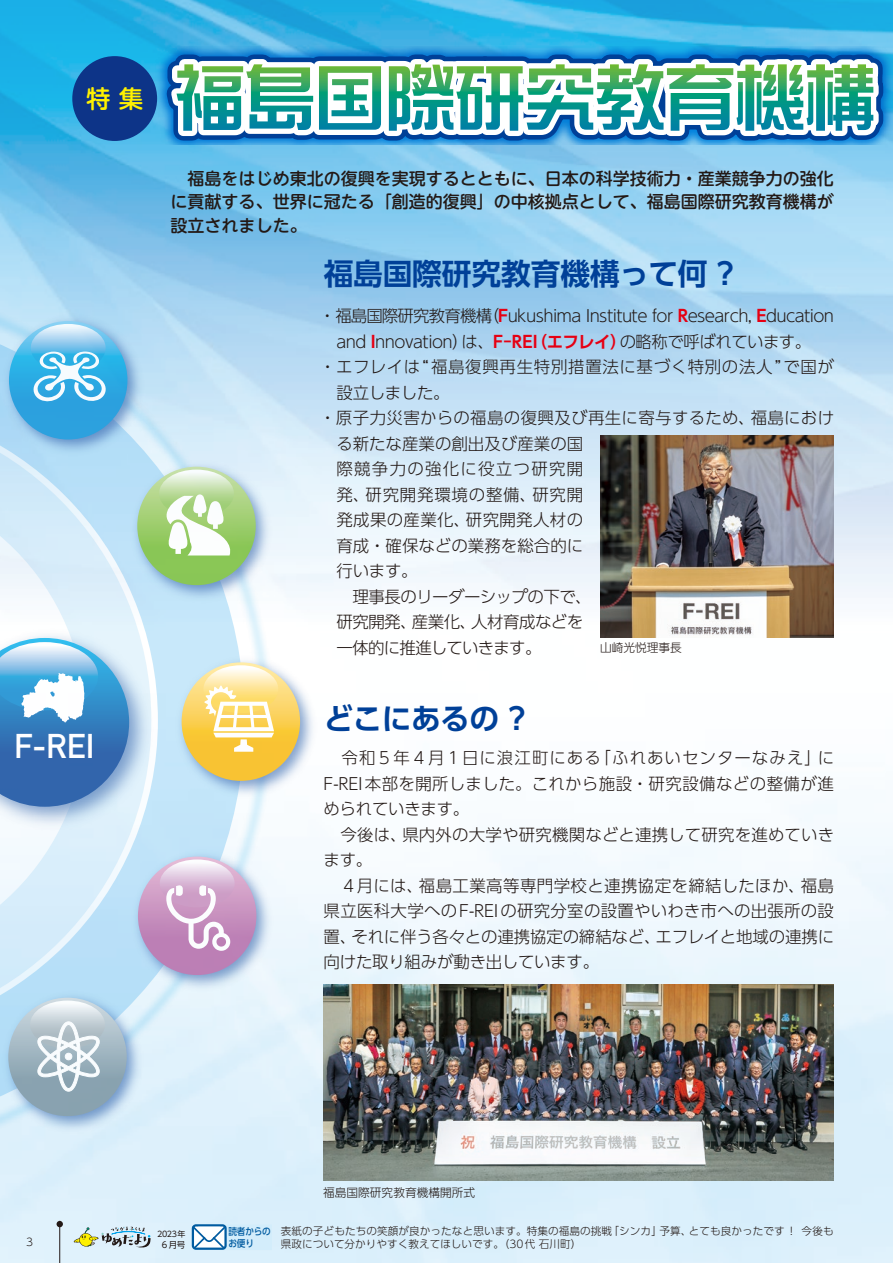
<style>
.page{position:relative;width:893px;height:1263px;background:#fff}
.page>*{position:absolute;margin:0;border:0;box-sizing:border-box;transform-origin:0 0}
.t1{font:700 33.9px "DIN Alternate";color:#fff}
.t2{font:700 29.7px "UD Shin Go Pr 6 De";letter-spacing:-.01em;color:#004098}
.t3{font:500 24.6px "UD Shin M Go Pr 6";color:#fff100}
.t4{font:500 16.95px/23.4px "UD Shin M Go Pr 6";color:#231916;text-align:justify}
.t5{font:300 16.5px/25.5px "UD Shin Go Pr 6";letter-spacing:.01em;color:#231916}
.t6{font:300 16.5px "UD Shin Go Pr 6";letter-spacing:-.035em;color:#231916}
.t7{font:300 16.5px "UD Shin Go Pr 6";letter-spacing:.04em;color:#231916}
.t8{font:300 16.5px/25.5px "UD Shin Go Pr 6";letter-spacing:-.02em;color:#231916}
.t9{font:300 16.5px "UD Shin Go Pr 6";letter-spacing:-.03em;color:#231916}
.t10{font:300 16.5px "UD Shin Go Pr 6";letter-spacing:-.01em;color:#231916}
.t11{font:300 16.5px/25.5px "UD Shin Go Pr 6";letter-spacing:-.045em;color:#231916}
.t12{font:300 16.5px "UD Shin Go Pr 6";letter-spacing:.055em;color:#231916}
.t13{font:300 16.5px "UD Shin Go Pr 6";letter-spacing:.075em;color:#231916}
.t14{font:300 16.5px "UD Shin Go Pr 6";letter-spacing:.06em;color:#231916}
.t15{font:300 16.5px "UD Shin Go Pr 6";letter-spacing:-.055em;color:#231916}
.t16{font:300 16.5px "UD Shin Go Pr 6";letter-spacing:-.015em;color:#231916}
.t17{font:300 16.5px "UD Shin Go Pr 6";letter-spacing:.045em;color:#231916}
.t18{font:700 16.5px "UD Shin Go Pr 6 De";color:#e60013}
.t19{font:300 11.7px "UD Shin Go Pro";color:#231916}
.t20{font:300 10.65px/13.8px "UD Shin Go Pro";letter-spacing:.005em;color:#231916}
.t21{font:500 9.6px/11.7px "UD Shin Go Pro";letter-spacing:-.02em;color:#005ba0;scale:.9 1}
.t22{font:8.55px "UD Shin Go Pro";color:#231916}
.t23{font:7.95px "UD Shin Go Pro";letter-spacing:-.05em;color:#231916}
.s1{font-family:"UD Shin Go Pr 6 De";font-weight:700;color:#e60013}
</style>
<div class="page">
<img style="left:0;top:0;width:893px;height:1263px">
<hr style="left:59px;top:1221px;width:1px;height:42px;background:#231916">
<svg style="left:73px;top:1226px;width:78px;height:24px;background:#bcccc4"></svg>
<svg style="left:57px;top:1221px;width:6px;height:6px"></svg>
<svg style="left:192px;top:1224px;width:80px;height:26px"></svg>
<img style="left:600px;top:436px;width:234px;height:202px">
<img style="left:324px;top:985px;width:510px;height:195px">
<svg style="left:152px;top:47px;width:741px;height:98px"></svg>
<img style="left:0;top:298px;width:321px;height:846px">
<svg style="left:0;top:309px;width:245px;height:822px;background:#cfe9f9"></svg>
<svg style="left:0;top:408px;width:151px;height:625px;background:#d3eafa"></svg>
<img style="left:0;top:623px;width:158px;height:213px">
<svg style="left:0;top:638px;width:129px;height:169px;background:#699ece"></svg>
<img style="left:0;top:311px;width:148px;height:149px">
<svg style="left:9px;top:321px;width:118px;height:118px;background:#2fa7e1"></svg>
<img style="left:127px;top:456px;width:149px;height:149px">
<svg style="left:137px;top:467px;width:119px;height:118px;background:#96ca67"></svg>
<img style="left:171px;top:652px;width:149px;height:149px">
<svg style="left:182px;top:662px;width:118px;height:119px;background:#f8ca49"></svg>
<img style="left:128px;top:846px;width:149px;height:149px">
<svg style="left:138px;top:856px;width:118px;height:119px;background:#c38cbc"></svg>
<img style="left:0;top:987px;width:147px;height:149px">
<svg style="left:8px;top:998px;width:119px;height:118px;background:#96adba"></svg>
<svg style="left:31px;top:324px;width:76px;height:78px"></svg>
<svg style="left:160px;top:859px;width:75px;height:92px"></svg>
<svg style="left:30px;top:1000px;width:75px;height:92px"></svg>
<div style="left:65px;top:1053px;width:7px;height:7px;background:#fff;border-radius:50%"></div>
<div style="left:65px;top:1053px;width:7px;height:7px;border:1px solid #fff;border-radius:50%"></div>
<svg style="left:159px;top:470px;width:75px;height:85px"></svg>
<svg style="left:203px;top:665px;width:75px;height:87px"></svg>
<div style="left:72px;top:56px;width:85px;height:85px;background:#0d3488;border-radius:50%"></div>
<h3 class="t3" style="left:86px;top:78px;width:59px">特集</h3>
<h1 class="t1" style="left:14px;top:720px;width:82px">-F REI</h1>
<p class="t4" style="left:171px;top:166px;width:665px">　福島をはじめ東北の復興を実現するとともに、日本の科学技術力・産業競争力の強化に貢献する、世界に冠たる「創造的復興」の中核拠点として、福島国際研究教育機構が設立されました。</p>
<h2 class="t2" style="left:324px;top:249px;width:418px">福島国際研究教育機構って何?</h2>
<p class="t6" style="left:483px;top:302px;width:353px">（<span class="s1">F</span>ukushima Institute for <span class="s1">R</span>esearch, <span class="s1">E</span>ducation</p>
<p class="t15" style="left:319px;top:302px;width:174px">・福島国際研究教育機構</p>
<p class="t6" style="left:620px;top:328px;width:193px">の略称で呼ばれています。</p>
<p class="t6" style="left:336px;top:328px;width:203px">and <span class="s1">I</span>nnovation は）、<span class="s1">F-REI</span></p>
<p class="t7" style="left:319px;top:353px;width:516px">・エフレイは“福島復興再生特別措置法に基づく特別の法人”で国が</p>
<p class="t5" style="left:336px;top:379px;width:115px">設立しました。</p>
<p class="t5" style="left:751px;top:404px;width:85px">福島におけ</p>
<p class="t18" style="left:531px;top:328px;width:97px">（エフレイ）</p>
<p class="t5" style="left:319px;top:404px;width:437px">・原子力災害からの福島の復興及び再生に寄与するため、</p>
<p class="t5" style="left:336px;top:430px;width:248px">る新たな産業の創出及び産業の国</p>
<p class="t13" style="left:336px;top:455px;width:248px">際競争力の強化に役立つ研究開</p>
<p class="t5" style="left:532px;top:481px;width:52px">研究開</p>
<p class="t17" style="left:366px;top:481px;width:172px">研究開発環境の整備、</p>
<p class="t5" style="left:336px;top:481px;width:34px">発、</p>
<p class="t5" style="left:336px;top:506px;width:135px">発成果の産業化、</p>
<p class="t5" style="left:336px;top:532px;width:248px">育成・確保などの業務を総合的に</p>
<p class="t5" style="left:336px;top:558px;width:83px">行います。</p>
<p class="t9" style="left:336px;top:583px;width:257px">　理事長のリーダーシップの下で、</p>
<p class="t9" style="left:471px;top:609px;width:114px">人材育成などを</p>
<p class="t5" style="left:466px;top:506px;width:119px">研究開発人材の</p>
<p class="t11" style="left:336px;top:609px;width:207px">研究開発、<br>一体的に推進していきます。</p>
<p class="t5" style="left:412px;top:609px;width:66px">産業化、</p>
<p class="t19" style="left:600px;top:638px;width:83px">山崎光悦理事長</p>
<h2 class="t2" style="left:323px;top:694px;width:210px">どこにあるの?</h2>
<p class="t14" style="left:595px;top:745px;width:228px">「ふれあいセンターなみえ」</p>
<p class="t12" style="left:324px;top:745px;width:279px">　令和５年４月１日に浪江町にある</p>
<p class="t5" style="left:324px;top:770px;width:512px">F-REI本部を開所しました。これから施設・研究設備などの整備が進</p>
<p class="t8" style="left:324px;top:796px;width:147px">められていきます。</p>
<p class="t5" style="left:402px;top:821px;width:433px">県内外の大学や研究機関などと連携して研究を進めていき</p>
<p class="t5" style="left:818px;top:745px;width:18px">に</p>
<p class="t5" style="left:324px;top:821px;width:84px">　今後は、ます。</p>
<p class="t5" style="left:419px;top:872px;width:387px">福島工業高等専門学校と連携協定を締結したほか、</p>
<p class="t5" style="left:801px;top:872px;width:35px">福島</p>
<p class="t5" style="left:324px;top:872px;width:101px">　４月には、</p>
<p class="t5" style="left:324px;top:898px;width:512px">県立医科大学へのF-REIの研究分室の設置やいわき市への出張所の設</p>
<p class="t16" style="left:656px;top:923px;width:180px">エフレイと地域の連携に</p>
<p class="t10" style="left:351px;top:923px;width:311px">それに伴う各々との連携協定の締結など、</p>
<p class="t8" style="left:324px;top:923px;width:277px">置、<br>向けた取り組みが動き出しています。</p>
<p class="t19" style="left:323px;top:1183px;width:154px">福島国際研究教育機構開所式</p>
<p class="t23" style="left:157px;top:1227px;width:30px">2023年</p>
<p class="t20" style="left:26px;top:1234px;width:9px">3</p>
<p class="t22" style="left:162px;top:1238px;width:25px">6月号</p>
<p class="t20" style="left:281px;top:1223px;width:333px">表紙の子どもたちの笑顔が良かったなと思います。特集の福島の挑戦県政について分かりやすく教えてほしいです。（30代石川町(</p>
<p class="t20" style="left:608px;top:1223px;width:55px">「シンカ」</p>
<p class="t20" style="left:659px;top:1223px;width:33px">予算、</p>
<p class="t21" style="left:228px;top:1225px;width:49px">読者からのお便り</p>
<p class="t20" style="left:689px;top:1223px;width:146px">とても良かったです！今後も</p>
</div>
